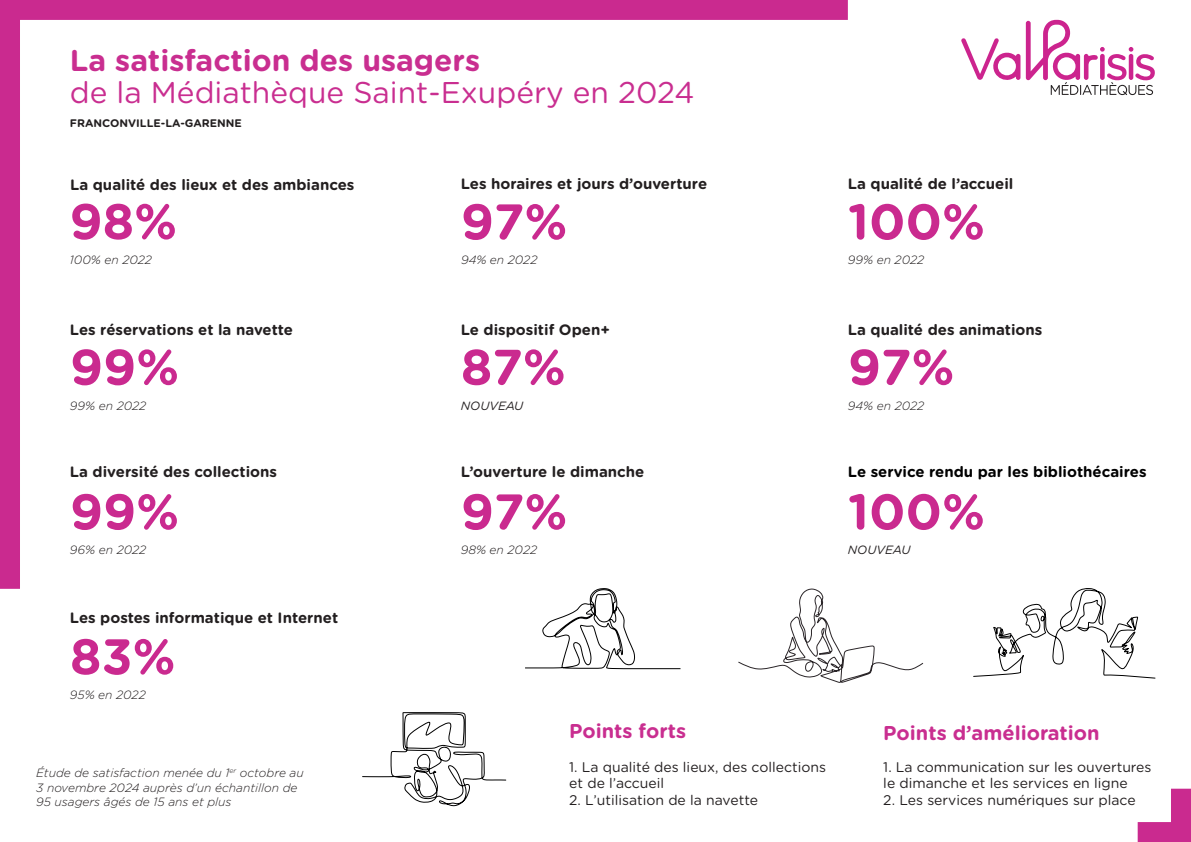
<style>
.page{position:relative;width:1191px;height:842px;background:#fff}
.page>*{position:absolute;margin:0;border:0;box-sizing:border-box;transform-origin:0 0}
.t1{font:700 50px "Gotham Rounded";color:#ca2a8f}
.t2{font:30px "Gotham Rounded";color:#c92e90}
.t3{font:700 30px "Gotham Rounded";color:#c92e90}
.t4{font:700 20px "Gotham Rounded";color:#c92e90}
.t5{font:700 15px "Gotham Rounded";color:#231f20}
.t6{font:700 15px "Gotham Rounded";color:#000001}
.t7{font:14px/16.8px "Gotham Rounded";color:#231f20}
.t8{font:italic 300 12px/14.4px "Gotham Rounded";color:#231f20}
.t9{font:italic 12px "Gotham Rounded";color:#231f20}
.t10{font:700 11px "Gotham Rounded";color:#231f20}
.s1{color:#fff}
</style>
<div class="page">
<svg style="left:738px;top:588px;width:185px;height:95px"></svg>
<svg style="left:362px;top:712px;width:144px;height:95px"></svg>
<svg style="left:525px;top:588px;width:156px;height:81px"></svg>
<svg style="left:973px;top:588px;width:182px;height:91px"></svg>
<div style="left:0;top:0;width:848px;height:20px;background:#ca2a8f"></div>
<div style="left:0;top:1px;width:20px;height:588px;background:#ca2a8f"></div>
<div style="left:1137px;top:822px;width:54px;height:20px;background:#ca2a8f"></div>
<div style="left:1171px;top:789px;width:20px;height:53px;background:#ca2a8f"></div>
<svg style="left:961px;top:20px;width:193px;height:75px"></svg>
<h2 class="t3" style="left:70px;top:38px;width:412px">La satisfaction des usagers</h2>
<h2 class="t2" style="left:70px;top:72px;width:626px">de la Médiathèque Saint-Exupéry en 2024</h2>
<p class="t10" style="left:70px;top:115px;width:174px">FRANCONVILLE-LA-GARENNE</p>
<p class="t5" style="left:70px;top:173px;width:286px">La qualité des lieux et des ambiances</p>
<p class="t5" style="left:461px;top:173px;width:248px">Les horaires et jours d’ouverture</p>
<p class="t5" style="left:848px;top:173px;width:167px">La qualité de l’accueil</p>
<h1 class="t1" style="left:69px;top:185px;width:109px">98%</h1>
<h1 class="t1" style="left:461px;top:185px;width:108px">97%</h1>
<h1 class="t1" style="left:848px;top:185px;width:139px">100%</h1>
<p class="t8" style="left:70px;top:252px;width:83px">100% en 2022</p>
<p class="t8" style="left:461px;top:252px;width:78px">94% en 2022</p>
<p class="t8" style="left:848px;top:252px;width:78px">99% en 2022</p>
<p class="t5" style="left:70px;top:318px;width:225px">Les réservations et la navette</p>
<h1 class="t1" style="left:70px;top:330px;width:111px">99%</h1>
<p class="t8" style="left:70px;top:398px;width:78px">99% en 2022</p>
<p class="t5" style="left:70px;top:461px;width:209px">La diversité des collections</p>
<h1 class="t1" style="left:70px;top:475px;width:111px">99%</h1>
<p class="t8" style="left:70px;top:542px;width:78px">96% en 2022</p>
<p class="t5" style="left:70px;top:607px;width:270px">Les postes informatique et Internet</p>
<h1 class="t1" style="left:70px;top:620px;width:107px">83%</h1>
<p class="t8" style="left:70px;top:687px;width:77px">95% en 2022</p>
<p class="t8" style="left:36px;top:765px;width:269px">Étude de satisfaction menée du 1<sup>er</sup> octobre au<br>3 novembre 2024 auprès d’un échantillon de<br>95 usagers âgés de 15 ans et plus<span class="s1">t plus</span></p>
<p class="t5" style="left:461px;top:318px;width:151px">Le dispositif Open+</p>
<p class="t5" style="left:848px;top:318px;width:196px">La qualité des animations</p>
<h1 class="t1" style="left:461px;top:330px;width:106px">87%</h1>
<h1 class="t1" style="left:848px;top:330px;width:108px">97%</h1>
<p class="t9" style="left:461px;top:398px;width:64px">NOUVEAU</p>
<p class="t8" style="left:848px;top:398px;width:78px">94% en 2022</p>
<p class="t5" style="left:461px;top:461px;width:185px">L’ouverture le dimanche</p>
<p class="t6" style="left:848px;top:461px;width:300px">Le service rendu par les bibliothécaires</p>
<h1 class="t1" style="left:461px;top:475px;width:108px">97%</h1>
<h1 class="t1" style="left:848px;top:475px;width:139px">100%</h1>
<p class="t8" style="left:461px;top:542px;width:78px">98% en 2022</p>
<p class="t9" style="left:848px;top:542px;width:64px">NOUVEAU</p>
<h3 class="t4" style="left:569px;top:716px;width:118px">Points forts</h3>
<p class="t7" style="left:569px;top:758px;width:258px">1. La qualité des lieux, des collections et de l’accueil</p>
<p class="t7" style="left:569px;top:791px;width:190px">2. L’utilisation de la navette</p>
<h3 class="t4" style="left:883px;top:719px;width:218px">Points d’amélioration</h3>
<p class="t7" style="left:883px;top:758px;width:270px">1. La communication sur les ouvertures le dimanche et les services en ligne</p>
<p class="t7" style="left:883px;top:791px;width:254px">2. Les services numériques sur place</p>
</div>
